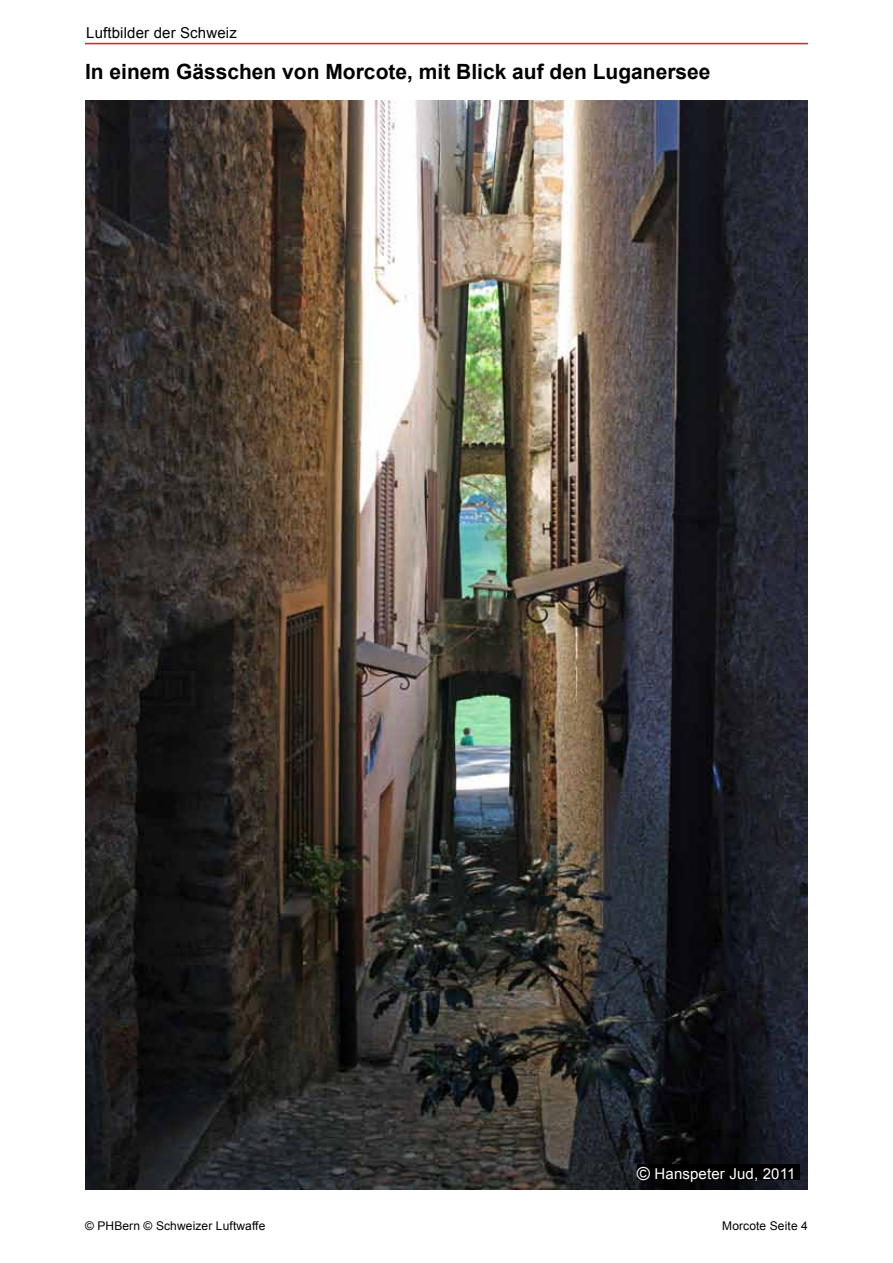
<style>
.page{position:relative;width:893px;height:1263px;background:#fff}
.page>*{position:absolute;margin:0;border:0;box-sizing:border-box;transform-origin:0 0}
.t1{font:700 21px "Arial";color:#000}
.t2{font:15px "Arial";letter-spacing:.01em;color:#000}
.t3{font:15px "Arial";letter-spacing:.01em;color:#fff}
.t4{font:12px "Arial";letter-spacing:.01em;color:#000}
.s1{font-size:18px}
</style>
<div class="page">
<hr style="left:85px;top:43px;width:723px;height:1px;background:#d2232a">
<img style="left:85px;top:101px;width:723px;height:1088px">
<div style="left:637px;top:1164px;width:162px;height:16px;background:#000"></div>
<p class="t2" style="left:86px;top:22px;width:152px">Luftbilder der Schweiz</p>
<p class="t1" style="left:85px;top:58px;width:627px">In einem Gässchen von Morcote, mit Blick auf den Luganersee</p>
<p class="t3" style="left:637px;top:1163px;width:160px"><span class="s1">©</span> Hanspeter Jud, 2011</p>
<p class="t4" style="left:85px;top:1218px;width:182px">© PHBern © Schweizer Luftwaffe</p>
<p class="t4" style="left:722px;top:1218px;width:87px">Morcote Seite 4</p>
</div>
